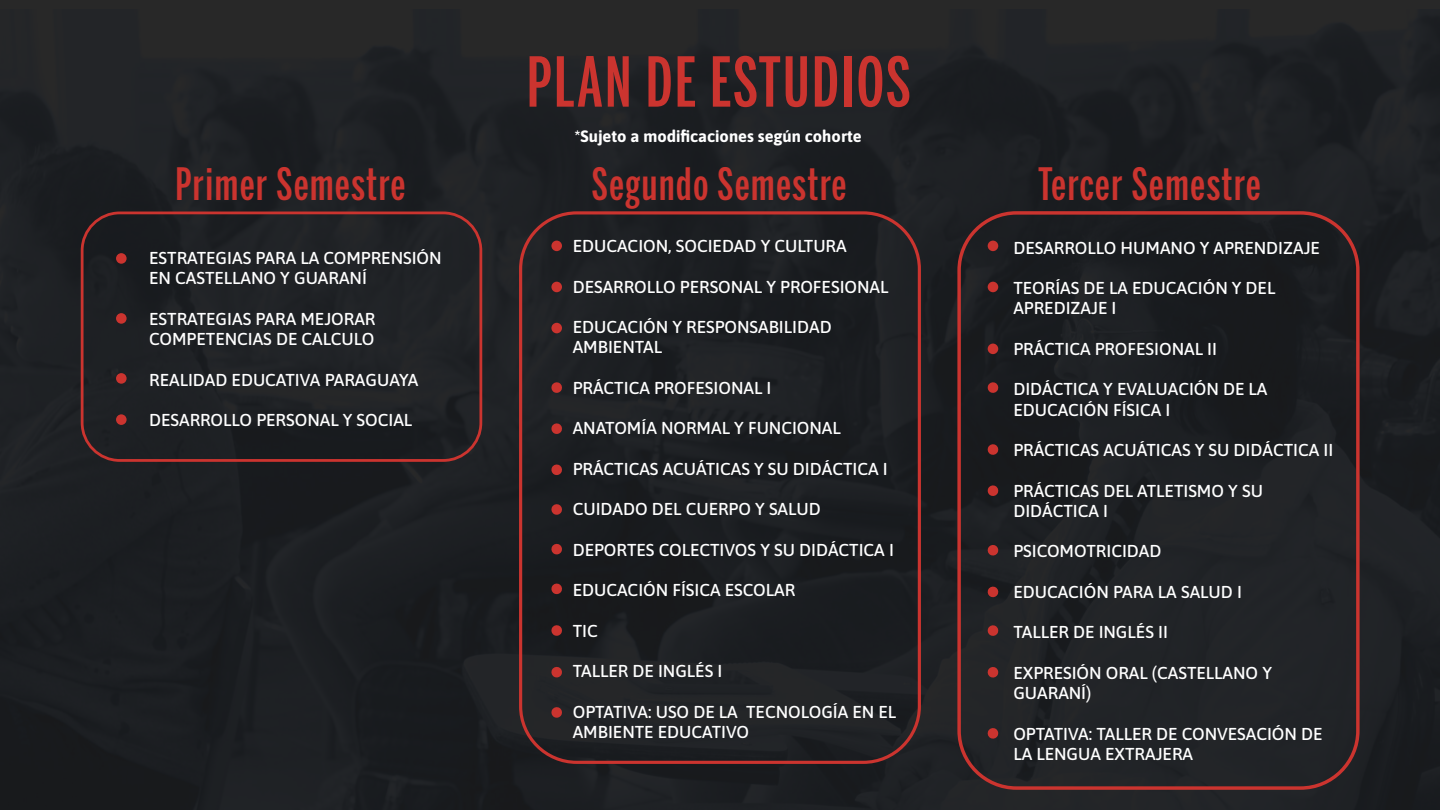
<style>
.page{position:relative;width:1440px;height:810px;background:#1e2024}
.page>*{position:absolute;margin:0;border:0;box-sizing:border-box;transform-origin:0 0}
.t1{font:500 68.18px "Benton Sans Extra Comp";letter-spacing:.035em;color:#cb342f}
.t2{font:500 44.25px "Benton Sans Extra Comp";letter-spacing:.035em;color:#cb342f}
.t3{font:500 17.25px/20.2px "Asap";color:#fff}
.t4{font:700 16.5px "Asap";color:#fff}
</style>
<div class="page">
<div style="left:81px;top:212px;width:401px;height:250px;border:3px solid #cb342f;border-radius:38px"></div>
<div style="left:519px;top:211px;width:402px;height:553px;border:3px solid #cb342f;border-radius:56px"></div>
<div style="left:957px;top:211px;width:403px;height:579px;border:3px solid #cb342f;border-radius:57px"></div>
<div style="left:116px;top:253px;width:11px;height:11px;background:#cb342f;border-radius:50%"></div>
<div style="left:551px;top:241px;width:11px;height:10px;background:#cb342f;border-radius:50%"></div>
<div style="left:551px;top:282px;width:11px;height:10px;background:#cb342f;border-radius:50%"></div>
<div style="left:551px;top:323px;width:11px;height:10px;background:#cb342f;border-radius:50%"></div>
<svg style="left:551px;top:382px;width:11px;height:11px"></svg>
<svg style="left:551px;top:423px;width:11px;height:11px"></svg>
<svg style="left:551px;top:464px;width:11px;height:11px"></svg>
<svg style="left:551px;top:504px;width:11px;height:11px"></svg>
<svg style="left:551px;top:543px;width:11px;height:12px"></svg>
<svg style="left:551px;top:583px;width:11px;height:11px"></svg>
<svg style="left:551px;top:625px;width:11px;height:11px"></svg>
<svg style="left:551px;top:666px;width:11px;height:12px"></svg>
<svg style="left:551px;top:707px;width:11px;height:11px"></svg>
<div style="left:988px;top:241px;width:10px;height:10px;background:#cb342f;border-radius:50%"></div>
<div style="left:988px;top:282px;width:10px;height:10px;background:#cb342f;border-radius:50%"></div>
<div style="left:988px;top:344px;width:10px;height:10px;background:#cb342f;border-radius:50%"></div>
<svg style="left:987px;top:382px;width:12px;height:11px"></svg>
<svg style="left:987px;top:444px;width:12px;height:11px"></svg>
<svg style="left:987px;top:485px;width:12px;height:11px"></svg>
<svg style="left:987px;top:545px;width:12px;height:11px"></svg>
<svg style="left:987px;top:586px;width:12px;height:12px"></svg>
<svg style="left:987px;top:625px;width:12px;height:11px"></svg>
<svg style="left:987px;top:667px;width:12px;height:11px"></svg>
<svg style="left:987px;top:728px;width:12px;height:11px"></svg>
<div style="left:116px;top:313px;width:11px;height:11px;background:#cb342f;border-radius:50%"></div>
<div style="left:116px;top:373px;width:11px;height:11px;background:#cb342f;border-radius:50%"></div>
<div style="left:116px;top:414px;width:11px;height:11px;background:#cb342f;border-radius:50%"></div>
<h1 class="t1" style="left:527px;top:43px;width:385px">PLAN DE ESTUDIOS</h1>
<p class="t4" style="left:574px;top:125px;width:289px">*Sujeto a modificaciones según cohorte</p>
<h2 class="t2" style="left:175px;top:158px;width:231px">Primer Semestre</h2>
<h2 class="t2" style="left:592px;top:158px;width:256px">Segundo Semestre</h2>
<h2 class="t2" style="left:1039px;top:158px;width:224px">Tercer Semestre</h2>
<p class="t3" style="left:149px;top:247px;width:294px">ESTRATEGIAS PARA LA COMPRENSIÓN<br>EN CASTELLANO Y GUARANÍ</p>
<p class="t3" style="left:149px;top:308px;width:228px">ESTRATEGIAS PARA MEJORAR<br>COMPETENCIAS DE CALCULO</p>
<p class="t3" style="left:149px;top:368px;width:271px">REALIDAD EDUCATIVA PARAGUAYA</p>
<p class="t3" style="left:149px;top:409px;width:265px">DESARROLLO PERSONAL Y SOCIAL</p>
<p class="t3" style="left:573px;top:235px;width:276px">EDUCACION, SOCIEDAD Y CULTURA</p>
<p class="t3" style="left:573px;top:275px;width:317px">DESARROLLO PERSONAL Y PROFESIONAL</p>
<p class="t3" style="left:573px;top:316px;width:260px">EDUCACIÓN Y RESPONSABILIDAD<br>AMBIENTAL</p>
<p class="t3" style="left:573px;top:377px;width:200px">PRÁCTICA PROFESIONAL I</p>
<p class="t3" style="left:573px;top:417px;width:270px">ANATOMÍA NORMAL Y FUNCIONAL</p>
<p class="t3" style="left:573px;top:458px;width:316px">PRÁCTICAS ACUÁTICAS Y SU DIDÁCTICA I</p>
<p class="t3" style="left:573px;top:498px;width:250px">CUIDADO DEL CUERPO Y SALUD</p>
<p class="t3" style="left:573px;top:539px;width:323px">DEPORTES COLECTIVOS Y SU DIDÁCTICA I</p>
<p class="t3" style="left:573px;top:579px;width:224px">EDUCACIÓN FÍSICA ESCOLAR</p>
<p class="t3" style="left:573px;top:620px;width:27px">TIC</p>
<p class="t3" style="left:573px;top:660px;width:151px">TALLER DE INGLÉS I</p>
<p class="t3" style="left:573px;top:701px;width:325px">OPTATIVA: USO DE LA TECNOLOGÍA EN EL<br>AMBIENTE EDUCATIVO</p>
<p class="t3" style="left:1013px;top:236px;width:308px">DESARROLLO HUMANO Y APRENDIZAJE</p>
<p class="t3" style="left:1013px;top:277px;width:264px">TEORÍAS DE LA EDUCACIÓN Y DEL<br>APREDIZAJE I</p>
<p class="t3" style="left:1013px;top:338px;width:205px">PRÁCTICA PROFESIONAL II</p>
<p class="t3" style="left:1013px;top:378px;width:256px">DIDÁCTICA Y EVALUACIÓN DE LA<br>EDUCACIÓN FÍSICA I</p>
<p class="t3" style="left:1013px;top:439px;width:321px">PRÁCTICAS ACUÁTICAS Y SU DIDÁCTICA II</p>
<p class="t3" style="left:1013px;top:479px;width:251px">PRÁCTICAS DEL ATLETISMO Y SU<br>DIDÁCTICA I</p>
<p class="t3" style="left:1013px;top:540px;width:150px">PSICOMOTRICIDAD</p>
<p class="t3" style="left:1013px;top:581px;width:230px">EDUCACIÓN PARA LA SALUD I</p>
<p class="t3" style="left:1013px;top:621px;width:156px">TALLER DE INGLÉS II</p>
<p class="t3" style="left:1013px;top:662px;width:260px">EXPRESIÓN ORAL (CASTELLANO Y<br>GUARANÍ)</p>
<p class="t3" style="left:1013px;top:722px;width:311px">OPTATIVA: TALLER DE CONVESACIÓN DE<br>LA LENGUA EXTRAJERA</p>
</div>
